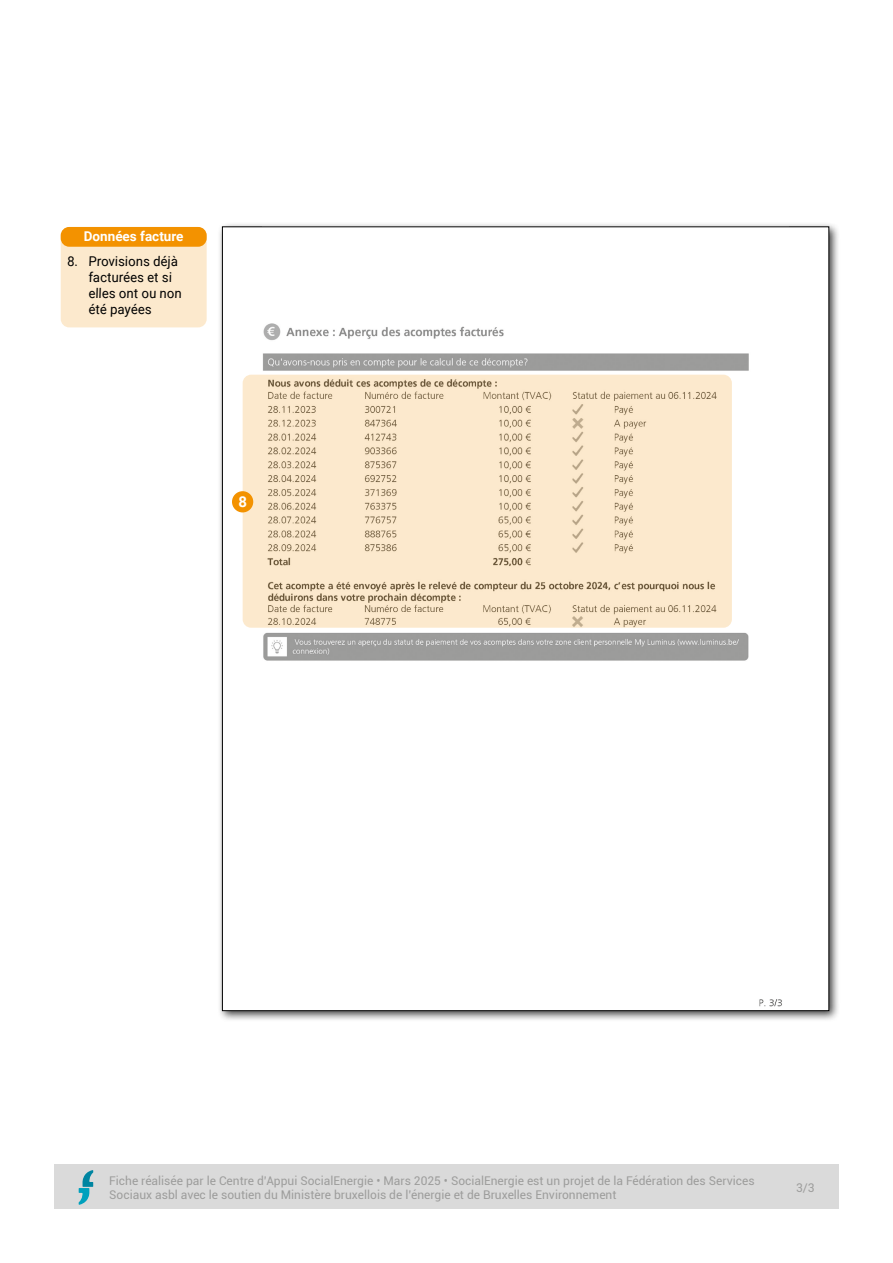
<style>
.page{position:relative;width:893px;height:1263px;background:#fff}
.page>*{position:absolute;margin:0;border:0;box-sizing:border-box;transform-origin:0 0}
.t1{font:700 15px "Roboto";color:#fff}
.t2{font:italic 13.5px/16.2px "Roboto";color:#000}
.t3{font:700 13.5px "Roboto";color:#fff}
.t4{font:12px/14.4px "Roboto";color:#9d9d9c}
</style>
<div class="page">
<div style="left:54px;top:1164px;width:785px;height:45px;background:#dadada"></div>
<svg style="left:79px;top:1170px;width:14px;height:35px"></svg>
<div style="left:217px;top:221px;width:623px;height:801px;background:#000;opacity:.75"></div>
<div style="left:222px;top:227px;width:607px;height:784px;background:#fff"></div>
<img style="left:263px;top:323px;width:519px;height:684px">
<svg style="left:61px;top:227px;width:146px;height:100px;background:#fad8a5"></svg>
<svg style="left:243px;top:375px;width:489px;height:253px;background:#f3e0c4"></svg>
<div style="left:232px;top:491px;width:21px;height:21px;background:#f39200;border-radius:50%"></div>
<p class="t3" style="left:84px;top:227px;width:101px">Données facture</p>
<p class="t2" style="left:89px;top:252px;width:97px;text-indent:-21px">8. Provisions déjà facturées etsi elles ontou non été payées</p>
<p class="t1" style="left:238px;top:491px;width:10px">8</p>
<p class="t4" style="left:109px;top:1173px;width:647px">Fiche réalisée par le Centre d’Appui SocialEnergie • Mars 2025 • SocialEnergie est un projet de la Fédération des Services<br>Sociaux asbl avec le soutien du Ministère bruxellois de l’énergie et de Bruxelles Environnement</p>
<p class="t4" style="left:796px;top:1180px;width:20px">3/3</p>
</div>
